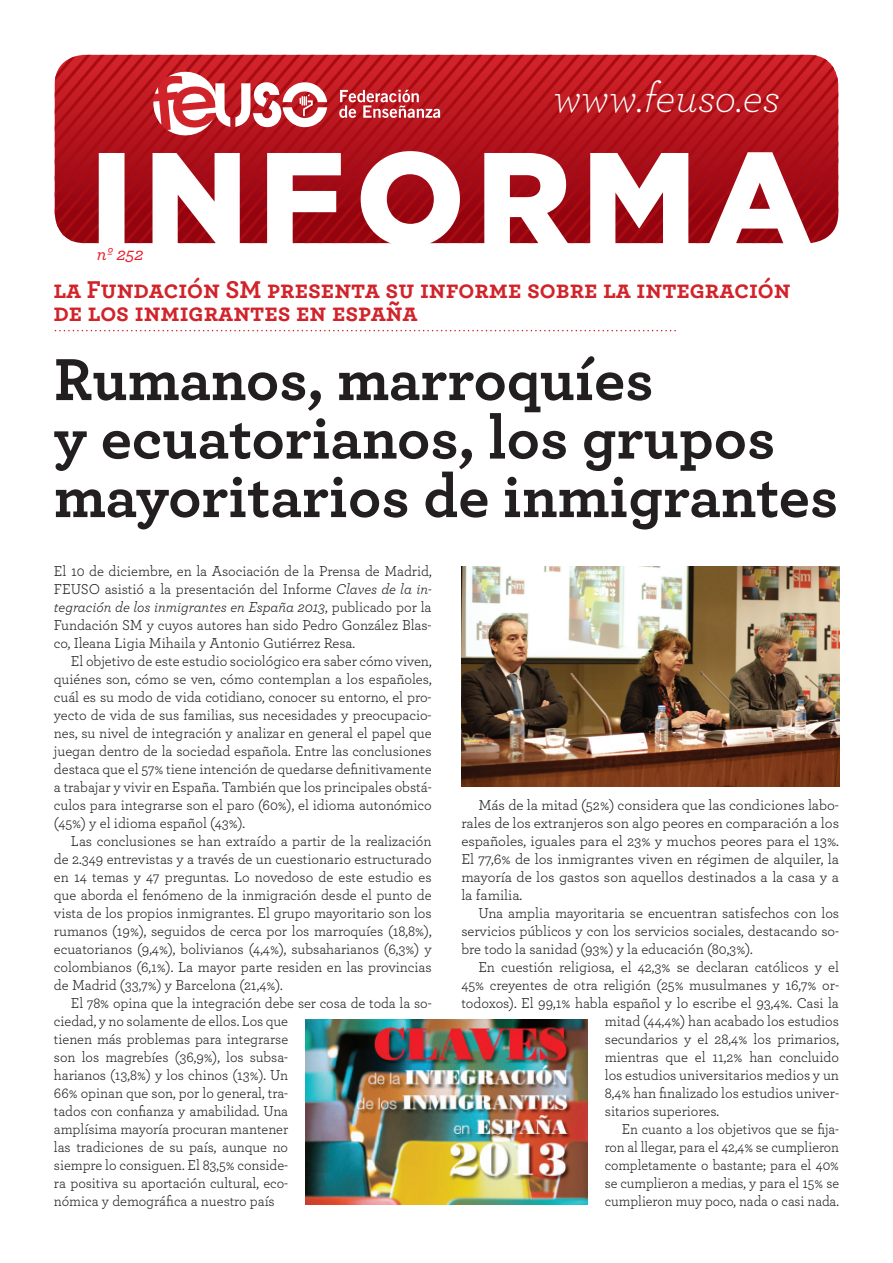
<style>
.page{position:relative;width:893px;height:1263px;background:#fff}
.page>*{position:absolute;margin:0;border:0;box-sizing:border-box;transform-origin:0 0}
.t1{font:700 62.1px/58.5px "Archer Pro";color:#231f20}
.t2{font:italic 300 43.2px "Archer Pro";color:#fff}
.t3{font:700 25.5px/23.2px "Archer Pro";color:#d1232a}
.t4{font:italic 500 18.15px "Archer Pro";color:#ee1b2c}
.t5{font:15px/18px "Archer Pro";letter-spacing:-.005em;color:#231f20;text-align:justify}
.t6{font:15px/18px "Archer Pro";letter-spacing:-.005em;color:#231f20;scale:.96 1}
.t7{font:15px "Archer Pro";letter-spacing:-.005em;color:#231f20;scale:.94 1}
.s1{font-style:italic}
</style>
<div class="page">
<svg style="left:124px;top:243px;width:660px;height:1px"></svg>
<svg style="left:55px;top:55px;width:783px;height:188px"></svg>
<svg style="left:55px;top:330px;width:621px;height:1px"></svg>
<img style="left:461px;top:567px;width:378px;height:220px">
<img style="left:305px;top:1019px;width:283px;height:186px">
<h2 class="t2" style="left:554px;top:72px;width:228px">www.feuso.es</h2>
<p class="t4" style="left:97px;top:249px;width:48px">nº 252</p>
<h3 class="t3" style="left:53px;top:280px;width:739px">la Fundación SM presenta su informe sobre la integración de los inmigrantes en españa</h3>
<h1 class="t1" style="left:54px;top:355px;width:786px">Rumanos, marroquíes<br>y ecuatorianos, los grupos mayoritarios de inmigrantes</h1>
<p class="t5" style="left:54px;top:563px;width:379px">El 10 de diciembre, en la Asociación de la Prensa de Madrid, FEUSO asistió a la presentación del Informe <span class="s1">Claves de la in&shy;tegración de los inmigrantes en España 2013</span>, publicado por la Fundación SM y cuyos autores han sido Pedro González Blas&shy;co, Ileana Ligia Mihaila y Antonio Gutiérrez Resa.</p>
<p class="t5" style="left:54px;top:653px;width:379px;text-indent:17px">El objetivo de este estudio sociológico era saber cómo viven, quiénes son, cómo se ven, cómo contemplan a los españoles, cuál es su modo de vida cotidiano, conocer su entorno, el pro&shy;yecto de vida de sus familias, sus necesidades y preocupacio&shy;nes, su nivel de integración y analizar en general el papel que juegan dentro de la sociedad española. Entre las conclusiones destaca que el 57% tiene intención de quedarse definitivamente a trabajar y vivir en España. También que los principales obstá&shy;culos para integrarse son el paro (60%), el idioma autonómico (45%) y el idioma español (43%).</p>
<p class="t5" style="left:54px;top:833px;width:379px;text-indent:17px">Las conclusiones se han extraído a partir de la realización de 2.349 entrevistas y a través de un cuestionario estructurado en 14 temas y 47 preguntas. Lo novedoso de este estudio es que aborda el fenómeno de la inmigración desde el punto de vista de los propios inmigrantes. El grupo mayoritario son los rumanos (19%), seguidos de cerca por los marroquíes (18,8%), ecuatorianos (9,4%), bolivianos (4,4%), subsaharianos (6,3%) y colombianos (6,1%). La mayor parte residen en las provincias de Madrid (33,7%) y Barcelona (21,4%).</p>
<p class="t6" style="left:54px;top:995px;width:395px;text-indent:17px">El 78% opina que la integración debe ser cosa de toda la so&shy;ciedad, y no solamente de ellos. Los que<br>tienen más problemas para integrarse<br>son los magrebíes (36,9%), los subsa-<br>harianos (13,8%) y los chinos (13%). Un<br>66% opinan que son, por lo general, tra-<br>tados con confianza y amabilidad. Una<br>amplísima mayoría procuran mantener<br>las tradiciones de su país, aunque no<br>siempre lo consiguen. El 83,5% conside-<br>ra positiva su aportación cultural, eco-<br>nómica y demográfica a nuestro país</p>
<p class="t5" style="left:461px;top:797px;width:379px;text-indent:17px">Más de la mitad (52%) considera que las condiciones labo&shy;rales de los extranjeros son algo peores en comparación a los españoles, iguales para el 23% y muchos peores para el 13%.<br>El 77,6% de los inmigrantes viven en régimen de alquiler, la mayoría de los gastos son aquellos destinados a la casa y a la familia.</p>
<p class="t5" style="left:461px;top:905px;width:379px;text-indent:17px">Una amplia mayoritaria se encuentran satisfechos con los servicios públicos y con los servicios sociales, destacando so&shy;bre todo la sanidad (93%) y la educación (80,3%).</p>
<p class="t5" style="left:478px;top:959px;width:362px">En cuestión religiosa, el 42,3% se declaran católicos y el</p>
<p class="t5" style="left:461px;top:977px;width:379px">45% creyentes de otra religión (25% musulmanes y 16,7% or-</p>
<p class="t5" style="left:461px;top:995px;width:379px">todoxos). El 99,1% habla español y lo escribe el 93,4%. Casi la</p>
<p class="t5" style="left:605px;top:1013px;width:236px">mitad (44,4%) han acabado los estudios</p>
<p class="t5" style="left:605px;top:1031px;width:236px">secundarios y el 28,4% los primarios,</p>
<p class="t5" style="left:605px;top:1049px;width:236px">mientras que el 11,2% han concluido</p>
<p class="t5" style="left:605px;top:1067px;width:236px">los estudios universitarios medios y un</p>
<p class="t5" style="left:605px;top:1085px;width:236px">8,4% han finalizado los estudios univer-</p>
<p class="t5" style="left:605px;top:1103px;width:116px">sitarios superiores.</p>
<p class="t7" style="left:622px;top:1123px;width:233px">En cuanto a los objetivos que se fija-</p>
<p class="t7" style="left:605px;top:1141px;width:251px">ron al llegar, para el 42,4% se cumplieron</p>
<p class="t7" style="left:605px;top:1159px;width:251px">completamente o bastante; para el 40%</p>
<p class="t7" style="left:605px;top:1177px;width:251px">se cumplieron a medias, y para el 15% se</p>
<p class="t7" style="left:605px;top:1195px;width:251px">cumplieron muy poco, nada o casi nada.</p>
</div>
